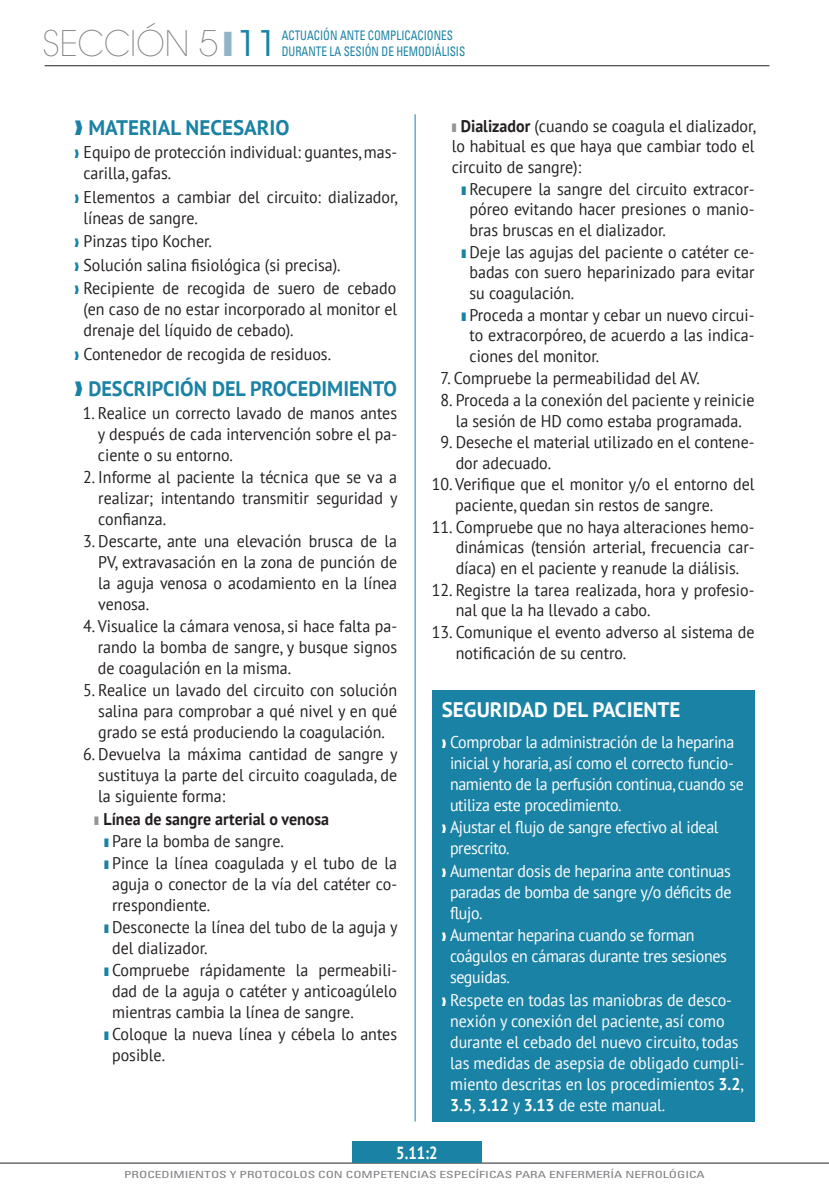
<style>
.page{position:relative;width:829px;height:1191px;background:#fff}
.page>*{position:absolute;margin:0;border:0;box-sizing:border-box;transform-origin:0 0}
.t1{font:200 35px "ITC Avant Garde Std";color:#808285;scale:.95 1}
.LADILLO{font:700 21px "PT Sans";color:#1a82a4;scale:.96 1}
.t2{font:700 21px "PT Sans";color:#fff}
.LADILLO-2{font:700 21px "PT Sans";color:#1a82a4}
.t3{font:700 17.5px "PT Sans";color:#fff;scale:.85 1}
.CPO_DE_TEXTO_GENERAL{font:16.97px/21px "PT Sans";color:#231f20;text-align:justify;scale:.94 1}
.t4{font:16.97px/21px "PT Sans";letter-spacing:-.02em;color:#fff;scale:.94 1}
.CPO_DE_TEXTO_GENERAL-2{font:700 16.97px "PT Sans";color:#231f20;scale:.94 1}
.BAJO_NUMERO{font:condensed 13.12px "Univers LT Std";color:#1a82a4;scale:.85 1}
.t5{font:condensed 9.8px "Univers LT Std";color:#808285;scale:1.37 1}
.s1{color:#8fb3c9}
.s2{font-weight:400;color:#1a82a4}
.s3{color:#1a82a4}
.s4{color:#939598}
.s5{font-weight:700}
</style>
<div class="page">
<hr style="left:0;top:1162px;width:828px;height:1px;background:#231f20">
<hr style="left:45px;top:65px;width:724px;height:1px;background:#231f20">
<div style="left:432px;top:690px;width:322px;height:431px;background:#1a82a4"></div>
<hr style="left:415px;top:114px;width:1px;height:1007px;background:#1a82a4">
<div style="left:352px;top:1141px;width:129px;height:22px;background:#1a82a4"></div>
<p class="t1" style="left:43px;top:23px;width:249px">SECCIÓN 5<span class="s1">❙</span><span class="s2">11</span></p>
<p class="BAJO_NUMERO" style="left:282px;top:27px;width:203px">ACTUACIÓN ANTE COMPLICACIONES</p>
<p class="BAJO_NUMERO" style="left:282px;top:43px;width:217px">DURANTE LA SESIÓN DE HEMODIÁLISIS</p>
<p class="LADILLO-2" style="left:74px;top:113px;width:217px">❱ MATERIAL NECESARIO</p>
<p class="CPO_DE_TEXTO_GENERAL" style="left:83px;top:141px;width:335px;text-indent:-9px"><span class="s3">❱</span> Equipo de protección individual: guantes, mas&shy;carilla, gafas.</p>
<p class="CPO_DE_TEXTO_GENERAL" style="left:83px;top:186px;width:336px;text-indent:-9px"><span class="s3">❱</span> Elementos a cambiar del circuito: dializador, líneas de sangre.</p>
<p class="CPO_DE_TEXTO_GENERAL" style="left:74px;top:230px;width:148px"><span class="s3">❱</span> Pinzas tipo Kocher.</p>
<p class="CPO_DE_TEXTO_GENERAL" style="left:74px;top:254px;width:285px"><span class="s3">❱</span> Solución salina fisiológica (si precisa).</p>
<p class="CPO_DE_TEXTO_GENERAL" style="left:83px;top:277px;width:335px;text-indent:-9px"><span class="s3">❱</span> Recipiente de recogida de suero de cebado (en caso de no estar incorporado al monitor el drenaje del líquido de cebado).</p>
<p class="CPO_DE_TEXTO_GENERAL" style="left:74px;top:343px;width:274px"><span class="s3">❱</span> Contenedor de recogida de residuos.</p>
<p class="LADILLO" style="left:74px;top:374px;width:337px">❱ DESCRIPCIÓN DEL PROCEDIMIENTO</p>
<p class="CPO_DE_TEXTO_GENERAL" style="left:98px;top:402px;width:320px;text-indent:-15px">1. Realice un correcto lavado de manos antes y después de cada intervención sobre el pa&shy;ciente o su entorno.</p>
<p class="CPO_DE_TEXTO_GENERAL" style="left:98px;top:466px;width:320px;text-indent:-15px">2. Informe al paciente la técnica que se va a realizar; intentando transmitir seguridad y confianza.</p>
<p class="CPO_DE_TEXTO_GENERAL" style="left:98px;top:530px;width:319px;text-indent:-15px">3. Descarte, ante una elevación brusca de la PV, extravasación en la zona de punción de la aguja venosa o acodamiento en la línea venosa.</p>
<p class="CPO_DE_TEXTO_GENERAL" style="left:98px;top:615px;width:320px;text-indent:-15px">4. Visualice la cámara venosa, si hace falta pa&shy;rando la bomba de sangre, y busque signos de coagulación en la misma.</p>
<p class="CPO_DE_TEXTO_GENERAL" style="left:98px;top:679px;width:319px;text-indent:-15px">5. Realice un lavado del circuito con solución salina para comprobar a qué nivel y en qué grado se está produciendo la coagulación.</p>
<p class="CPO_DE_TEXTO_GENERAL" style="left:98px;top:743px;width:320px;text-indent:-15px">6. Devuelva la máxima cantidad de sangre y sustituya la parte del circuito coagulada, de la siguiente forma:</p>
<p class="CPO_DE_TEXTO_GENERAL-2" style="left:94px;top:807px;width:251px"><span class="s4">❚</span> Línea de sangre arterial o venosa</p>
<p class="CPO_DE_TEXTO_GENERAL" style="left:104px;top:830px;width:192px"><span class="s3">❚</span> Pare la bomba de sangre.</p>
<p class="CPO_DE_TEXTO_GENERAL" style="left:112px;top:852px;width:305px;text-indent:-8px"><span class="s3">❚</span> Pince la línea coagulada y el tubo de la aguja o conector de la vía del catéter co&shy;rrespondiente.</p>
<p class="CPO_DE_TEXTO_GENERAL" style="left:112px;top:916px;width:305px;text-indent:-8px"><span class="s3">❚</span> Desconecte la línea del tubo de la aguja y del dializador.</p>
<p class="CPO_DE_TEXTO_GENERAL" style="left:112px;top:959px;width:305px;text-indent:-8px"><span class="s3">❚</span> Compruebe rápidamente la permeabili&shy;dad de la aguja o catéter y anticoagúlelo mientras cambia la línea de sangre.</p>
<p class="CPO_DE_TEXTO_GENERAL" style="left:112px;top:1023px;width:305px;text-indent:-8px"><span class="s3">❚</span> Coloque la nueva línea y cébela lo antes posible.</p>
<p class="CPO_DE_TEXTO_GENERAL" style="left:451px;top:115px;width:325px"><span class="s4">❚</span> <span class="s5">Dializador</span> (cuando se coagula el dializador, lo habitual es que haya que cambiar todo el circuito de sangre):</p>
<p class="CPO_DE_TEXTO_GENERAL" style="left:469px;top:178px;width:305px;text-indent:-8px"><span class="s3">❚</span> Recupere la sangre del circuito extracor&shy;póreo evitando hacer presiones o manio&shy;bras bruscas en el dializador.</p>
<p class="CPO_DE_TEXTO_GENERAL" style="left:469px;top:241px;width:305px;text-indent:-8px"><span class="s3">❚</span> Deje las agujas del paciente o catéter ce&shy;badas con suero heparinizado para evitar su coagulación.</p>
<p class="CPO_DE_TEXTO_GENERAL" style="left:469px;top:304px;width:305px;text-indent:-8px"><span class="s3">❚</span> Proceda a montar y cebar un nuevo circui&shy;to extracorpóreo, de acuerdo a las indica&shy;ciones del monitor.</p>
<p class="CPO_DE_TEXTO_GENERAL" style="left:440px;top:367px;width:277px">7. Compruebe la permeabilidad del AV.</p>
<p class="CPO_DE_TEXTO_GENERAL" style="left:440px;top:389px;width:335px;text-align:center">8. Proceda a la conexión del paciente y reinicie la sesión de HD como estaba programada.</p>
<p class="CPO_DE_TEXTO_GENERAL" style="left:455px;top:431px;width:319px;text-indent:-15px">9. Deseche el material utilizado en el contene&shy;dor adecuado.</p>
<p class="CPO_DE_TEXTO_GENERAL" style="left:455px;top:474px;width:320px;text-indent:-23px">10. Verifique que el monitor y/o el entorno del paciente, quedan sin restos de sangre.</p>
<p class="CPO_DE_TEXTO_GENERAL" style="left:455px;top:516px;width:319px;text-indent:-24px">11. Compruebe que no haya alteraciones hemo&shy;dinámicas (tensión arterial, frecuencia car&shy;díaca) en el paciente y reanude la diálisis.</p>
<p class="CPO_DE_TEXTO_GENERAL" style="left:455px;top:579px;width:319px;text-indent:-24px">12. Registre la tarea realizada, hora y profesio&shy;nal que la ha llevado a cabo.</p>
<p class="CPO_DE_TEXTO_GENERAL" style="left:455px;top:621px;width:319px;text-indent:-24px">13. Comunique el evento adverso al sistema de notificación de su centro.</p>
<p class="t2" style="left:441px;top:695px;width:240px">SEGURIDAD DEL PACIENTE</p>
<p class="t4" style="left:450px;top:731px;width:314px;text-indent:-8px">❱ Comprobar la administración de la heparina inicial y horaria, así como el correcto funcio&shy;namiento de la perfusión continua, cuando se utiliza este procedimiento.</p>
<p class="t4" style="left:450px;top:816px;width:287px;text-indent:-8px">❱ Ajustar el flujo de sangre efectivo al ideal prescrito.</p>
<p class="t4" style="left:450px;top:860px;width:301px;text-align:justify;text-indent:-8px">❱ Aumentar dosis de heparina ante continuas paradas de bomba de sangre y/o déficits de flujo.</p>
<p class="t4" style="left:450px;top:924px;width:296px;text-indent:-8px">❱ Aumentar heparina cuando se forman coágulos en cámaras durante tres sesiones seguidas.</p>
<p class="t4" style="left:450px;top:989px;width:314px;text-indent:-8px">❱ Respete en todas las maniobras de desco&shy;nexión y conexión del paciente, así como durante el cebado del nuevo circuito, todas las medidas de asepsia de obligado cumpli&shy;miento descritas en los procedimientos <span class="s5">3.2</span>, <span class="s5">3.5</span>, <span class="s5">3.12</span> y <span class="s5">3.13</span> de este manual.</p>
<p class="t3" style="left:396px;top:1141px;width:50px">5.11:2</p>
<p class="t5" style="left:124px;top:1168px;width:425px">PROCEDIMIENTOS Y PROTOCOLOS CON COMPETENCIAS ESPECÍFICAS PARA ENFERMERÍA NEFROLÓGICA</p>
</div>
